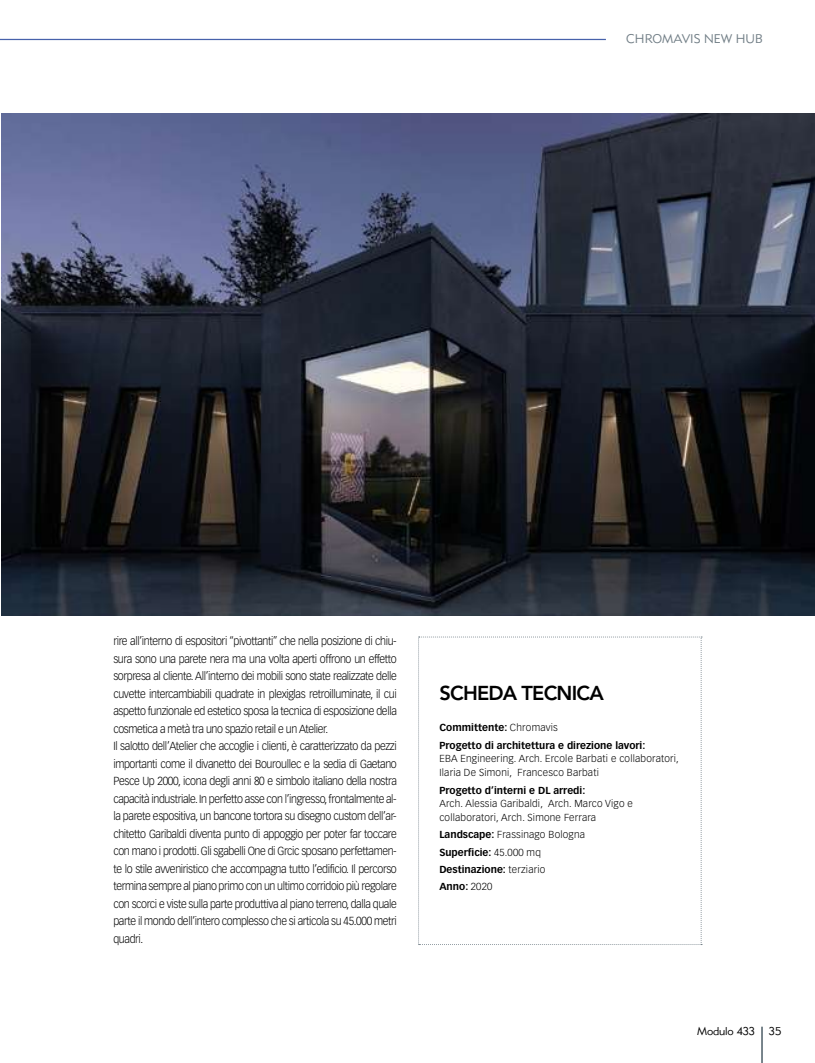
<style>
.page{position:relative;width:815px;height:1063px;background:#fff}
.page>*{position:absolute;margin:0;border:0;box-sizing:border-box;transform-origin:0 0}
.t1{font:800 20px "Avenir LT Std";letter-spacing:-.04em;color:#000}
.t2{font:12.5px "Metro Lite Two";color:#717e86}
.t3{font:300 11.5px/17.5px "Vectora LT Std";letter-spacing:-.035em;color:#000;scale:.92 1}
.t4{font:11.25px "Metro Lite Two";letter-spacing:-.015em;color:#000}
.t5{font:700 10px/17.2px "Vectora LT Std";color:#000}
.t6{font:300 10px/13.8px "Vectora LT Std";letter-spacing:.02em;color:#000}
.s1{font-weight:300}
</style>
<div class="page">
<hr style="left:761px;top:1027px;width:2px;height:36px;background:#717e86">
<hr style="left:0;top:39px;width:606px;height:1px;background:#4762ab">
<svg style="left:418px;top:637px;width:284px;height:308px"></svg>
<img style="left:1px;top:113px;width:814px;height:502px">
<p class="t2" style="left:626px;top:31px;width:138px">CHROMAVIS NEW HUB</p>
<p class="t3" style="left:113px;top:633px;width:310px">rire all’interno di espositori “pivottanti” che nella posizione di chiu&shy;sura sono una parete nera ma una volta aperti offrono un effetto sorpresa al cliente. All’interno dei mobili sono state realizzate delle cuvette intercambiabili quadrate in plexiglas retroilluminate, il cui aspetto funzionale ed estetico sposa la tecnica di esposizione della cosmetica a metà tra uno spazio retail e un Atelier.<br>Il salotto dell’Atelier che accoglie i clienti, è caratterizzato da pezzi importanti come il divanetto dei Bouroullec e la sedia di Gaetano Pesce Up 2000, icona degli anni 80 e simbolo italiano della nostra capacità industriale. In perfetto asse con l’ingresso, frontalmente al&shy;la parete espositiva, un bancone tortora su disegno custom dell’ar&shy;chitetto Garibaldi diventa punto di appoggio per poter far toccare con mano i prodotti. Gli sgabelli One di Grcic sposano perfettamen&shy;te lo stile avveniristico che accompagna tutto l’edificio. Il percorso termina sempre al piano primo con un ultimo corridoio più regolare con scorci e viste sulla parte produttiva al piano terreno, dalla quale parte il mondo dell’intero complesso che si articola su 45.000 metri quadri.</p>
<h1 class="t1" style="left:439px;top:681px;width:166px">SCHEDA TECNICA</h1>
<p class="t5" style="left:439px;top:719px;width:207px">Committente: <span class="s1">Chromavis<br></span>Progetto di architettura e direzione lavori:</p>
<p class="t6" style="left:439px;top:752px;width:241px">EBA Engineering. Arch. Ercole Barbati e collaboratori,<br>Ilaria De Simoni, Francesco Barbati</p>
<p class="t5" style="left:439px;top:781px;width:147px">Progetto d’interni e DL arredi:</p>
<p class="t6" style="left:439px;top:797px;width:195px">Arch. Alessia Garibaldi, Arch. Marco Vigo e collaboratori, Arch. Simone Ferrara</p>
<p class="t5" style="left:439px;top:826px;width:147px">Landscape: <span class="s1">Frassinago Bologna<br></span>Superficie: <span class="s1">45.000 mq<br></span>Destinazione: <span class="s1">terziario<br></span>Anno: <span class="s1">2020</span></p>
<p class="t4" style="left:697px;top:1025px;width:86px">Modulo 433 35</p>
</div>
